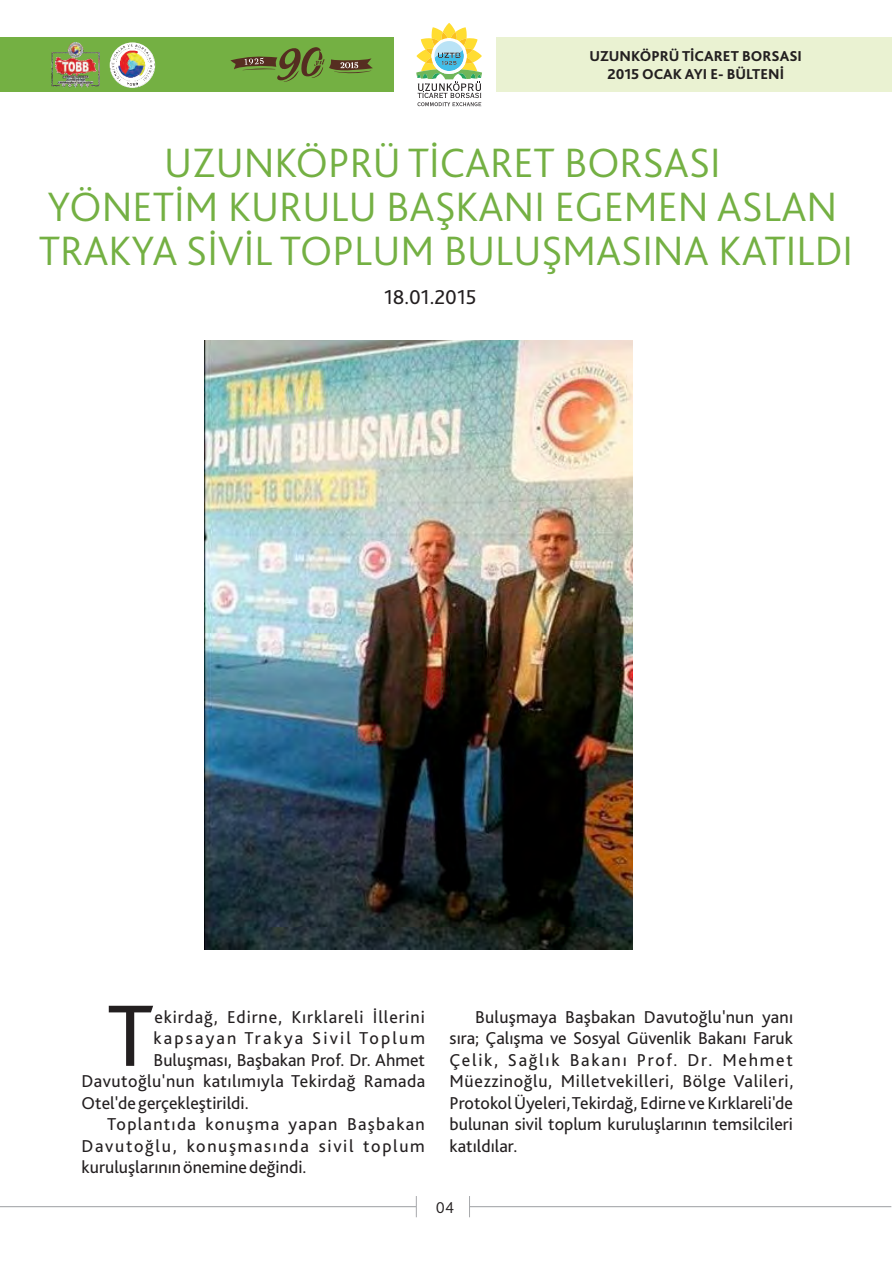
<style>
.page{position:relative;width:893px;height:1263px;background:#fff}
.page>*{position:absolute;margin:0;border:0;box-sizing:border-box;transform-origin:0 0}
.t1{font:91.2px "Bliss 2";color:#231f20}
.t2{font:300 42.9px/44.1px "Bliss 2";color:#74b043;text-align:center}
.t3{font:21px "Bliss 2";color:#231f20}
.t4{font:18px/21.5px "Bliss 2";letter-spacing:.025em;color:#231f20;text-align:justify}
.t5{font:18px "Bliss 2";color:#231f20}
.t6{font:18px "Bliss 2";letter-spacing:.05em;color:#231f20}
.t7{font:18px "Bliss 2";letter-spacing:.09em;color:#231f20}
.t8{font:18px "Bliss 2";letter-spacing:.07em;color:#231f20}
.t9{font:18px "Bliss 2";letter-spacing:.12em;color:#231f20}
.t10{font:300 16.5px "Bliss 2";color:#231f20}
.t11{font:800 15px/17.9px "Bliss 2";color:#231f20;text-align:center}
</style>
<div class="page">
<div style="left:0;top:37px;width:394px;height:55px;background:#74b043"></div>
<div style="left:496px;top:37px;width:395px;height:55px;background:#eaf2d2"></div>
<svg style="left:416px;top:23px;width:66px;height:84px"></svg>
<svg style="left:0;top:1196px;width:417px;height:22px"></svg>
<svg style="left:469px;top:1196px;width:423px;height:22px"></svg>
<img style="left:205px;top:341px;width:427px;height:608px">
<img style="left:51px;top:42px;width:49px;height:46px">
<svg style="left:110px;top:42px;width:45px;height:46px"></svg>
<img style="left:110px;top:43px;width:45px;height:44px;border-radius:50%">
<svg style="left:230px;top:47px;width:143px;height:35px"></svg>
<p class="t11" style="left:590px;top:47px;width:214px">UZUNKÖPRÜ TİCARET BORSASI<br>2015 OCAK AYI E- BÜLTENİ</p>
<h2 class="t2" style="left:39px;top:141px;width:816px">UZUNKÖPRÜ TİCARET BORSASI<br>YÖNETİM KURULU BAŞKANI EGEMEN ASLAN<br>TRAKYA SİVİL TOPLUM BULUŞMASINA KATILDI</h2>
<p class="t3" style="left:384px;top:285px;width:94px">18.01.2015</p>
<h1 class="t1" style="left:107px;top:984px;width:48px">T</h1>
<p class="t6" style="left:154px;top:1007px;width:272px">ekirdağ, Edirne, Kırklareli İllerini</p>
<p class="t9" style="left:154px;top:1028px;width:273px">kapsayan Trakya Sivil Toplum</p>
<p class="t5" style="left:154px;top:1050px;width:273px">Buluşması, Başbakan Prof. Dr. Ahmet</p>
<p class="t4" style="left:82px;top:1071px;width:345px">Davutoğlu'nun katılımıyla Tekirdağ Ramada</p>
<p class="t5" style="left:82px;top:1092px;width:169px">Otel'de gerçekleştirildi.</p>
<p class="t8" style="left:107px;top:1114px;width:319px">Toplantıda konuşma yapan Başbakan</p>
<p class="t7" style="left:82px;top:1135px;width:345px">Davutoğlu, konuşmasında sivil toplum</p>
<p class="t5" style="left:82px;top:1157px;width:226px">kuruluşlarının önemine değindi.</p>
<p class="t4" style="left:450px;top:1006px;width:345px;text-indent:26px">Buluşmaya Başbakan Davutoğlu'nun yanı sıra; Çalışma ve Sosyal Güvenlik Bakanı Faruk Çelik, Sağlık Bakanı Prof. Dr. Mehmet Müezzinoğlu, Milletvekilleri, Bölge Valileri, Protokol Üyeleri, Tekirdağ, Edirne ve Kırklareli'de bulunan sivil toplum kuruluşlarının temsilcileri katıldılar.</p>
<p class="t10" style="left:436px;top:1198px;width:20px">04</p>
</div>
